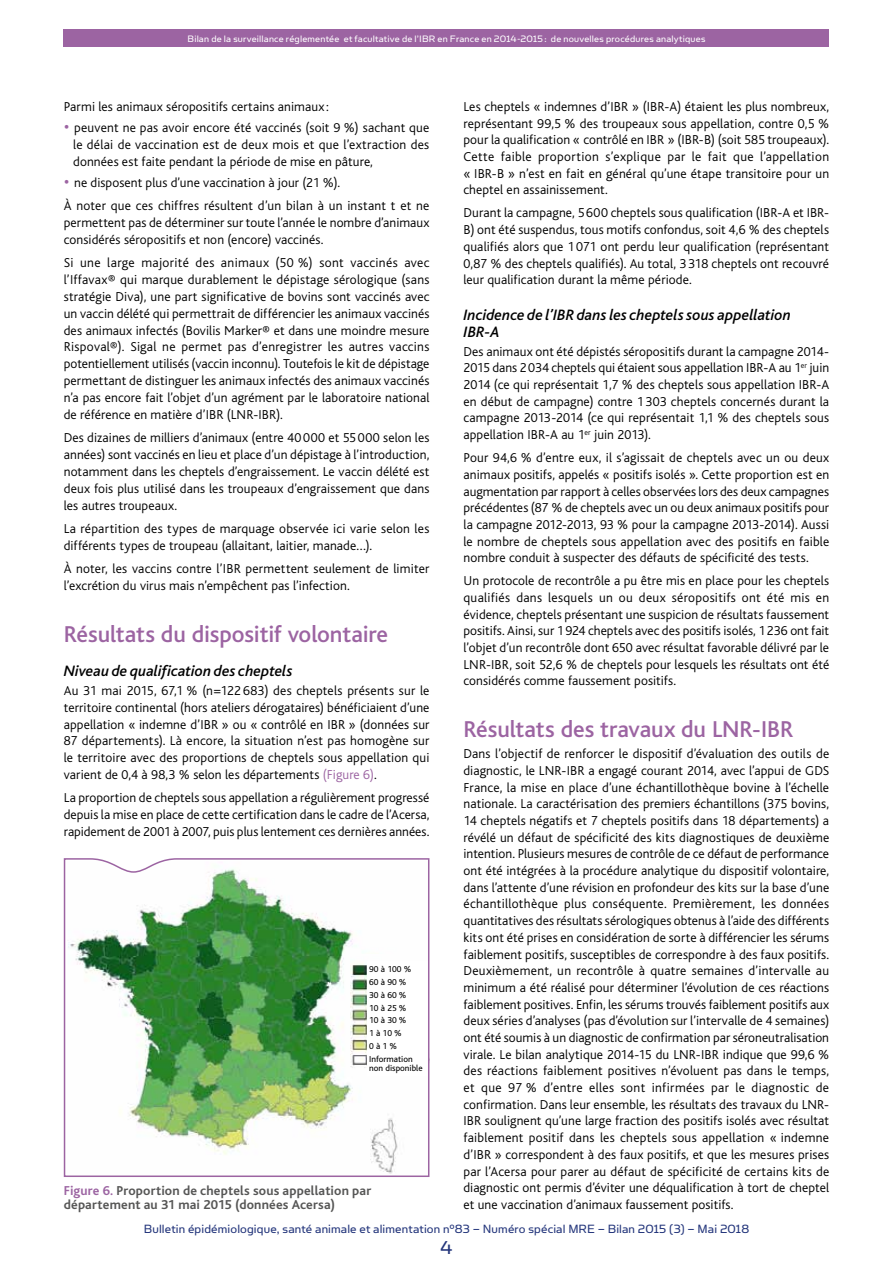
<style>
.page{position:relative;width:893px;height:1263px;background:#fff}
.page>*{position:absolute;margin:0;border:0;box-sizing:border-box;transform-origin:0 0}
.t1{font:500 24px "Bliss";letter-spacing:-.005em;color:#9c64a2}
.t2{font:21px "Simian Text Orangutan";color:#23357b}
.t3{font:italic 500 15.75px/16.6px "Bliss";color:#000}
.t4{font:300 13.5px/16.6px "Bliss";letter-spacing:.01em;color:#000;text-align:justify}
.t5{font:13.5px "Simian Text Orangutan";letter-spacing:.01em;color:#23357b}
.t6{font:700 13.5px/13.5px "Bliss";letter-spacing:.01em;color:#565655}
.t7{font:10.5px "Simian Text Orangutan";letter-spacing:.02em;color:#fff}
.t8{font:9px/12.8px "Bliss";color:#000}
.s1{font-size:19.5px;color:#9c64a2}
.s2{color:#9c64a2}
</style>
<div class="page">
<div style="left:64px;top:30px;width:765px;height:17px;background:#9c64a2"></div>
<svg style="left:63px;top:858px;width:367px;height:319px"></svg>
<p class="t7" style="left:188px;top:33px;width:519px">Bilan de la surveillance réglementée et facultative de l’IBR en France en 2014-2015: de nouvelles procédures analytiques</p>
<p class="t4" style="left:64px;top:98px;width:266px">Parmi les animaux séropositifs certains animaux :</p>
<p class="t4" style="left:73px;top:119px;width:358px;text-indent:-9px"><span class="s1">•</span> peuvent ne pas avoir encore été vaccinés (soit 9 %) sachant que le délai de vaccination est de deux mois et que l’extraction des données est faite pendant la période de mise en pâture,</p>
<p class="t4" style="left:64px;top:171px;width:367px;line-height:23.2px"><span class="s1">•</span> ne disposent plus d’une vaccination à jour (21 %).<br>À noter que ces chiffres résultent d’un bilan à un instant t et ne</p>
<p class="t4" style="left:64px;top:214px;width:367px">permettent pas de déterminer sur toute l’année le nombre d’animaux considérés séropositifs et non (encore) vaccinés.</p>
<p class="t4" style="left:64px;top:255px;width:367px">Si une large majorité des animaux (50 %) sont vaccinés avec l’Iffavax® qui marque durablement le dépistage sérologique (sans stratégie Diva), une part significative de bovins sont vaccinés avec un vaccin délété qui permettrait de différencier les animaux vaccinés des animaux infectés (Bovilis Marker® et dans une moindre mesure Rispoval®). Sigal ne permet pas d’enregistrer les autres vaccins potentiellement utilisés (vaccin inconnu). Toutefois le kit de dépistage permettant de distinguer les animaux infectés des animaux vaccinés n’a pas encore fait l’objet d’un agrément par le laboratoire national de référence en matière d’IBR (LNR-IBR).</p>
<p class="t4" style="left:64px;top:430px;width:367px">Des dizaines de milliers d’animaux (entre 40000 et 55000 selon les années) sont vaccinés en lieu et place d’un dépistage à l’introduction, notamment dans les cheptels d’engraissement. Le vaccin délété est deux fois plus utilisé dans les troupeaux d’engraissement que dans les autres troupeaux.</p>
<p class="t4" style="left:64px;top:520px;width:367px">La répartition des types de marquage observée ici varie selon les différents types de troupeau (allaitant, laitier, manade…).</p>
<p class="t4" style="left:64px;top:560px;width:367px">À noter, les vaccins contre l’IBR permettent seulement de limiter l’excrétion du virus mais n’empêchent pas l’infection.</p>
<h1 class="t1" style="left:64px;top:621px;width:326px">Résultats du dispositif volontaire</h1>
<p class="t3" style="left:64px;top:663px;width:230px">Niveau de qualification des cheptels</p>
<p class="t4" style="left:64px;top:682px;width:367px">Au 31 mai 2015, 67,1 % (n=122 683) des cheptels présents sur le territoire continental (hors ateliers dérogataires) bénéficiaient d’une appellation « indemne d’IBR » ou « contrôlé en IBR » (données sur 87 départements). Là encore, la situation n’est pas homogène sur le territoire avec des proportions de cheptels sous appellation qui varient de 0,4 à 98,3 % selon les départements <span class="s2">(Figure 6)</span>.</p>
<p class="t4" style="left:64px;top:790px;width:367px">La proportion de cheptels sous appellation a régulièrement progressé depuis la mise en place de cette certification dans le cadre de l’Acersa, rapidement de 2001 à 2007, puis plus lentement ces dernières années.</p>
<p class="t8" style="left:369px;top:963px;width:45px">90 à 100 %<br>60 à 90 %<br>30 à 60 %<br>10 à 25 %<br>10 à 30 %<br>1 à 10 %<br>0 à 1 %<br>Information</p>
<p class="t8" style="left:369px;top:1062px;width:55px">non disponible</p>
<p class="t6" style="left:64px;top:1184px;width:309px"><span class="s2">Figure 6.</span> Proportion de cheptels sous appellation par département au 31 mai 2015 (données Acersa)</p>
<p class="t4" style="left:463px;top:98px;width:367px">Les cheptels « indemnes d’IBR » (IBR-A) étaient les plus nombreux, représentant 99,5 % des troupeaux sous appellation, contre 0,5 % pour la qualification « contrôlé en IBR » (IBR-B) (soit 585 troupeaux).<br>Cette faible proportion s’explique par le fait que l’appellation « IBR-B » n’est en fait en général qu’une étape transitoire pour un cheptel en assainissement.</p>
<p class="t4" style="left:463px;top:205px;width:367px">Durant la campagne, 5600 cheptels sous qualification (IBR-A et IBR-B) ont été suspendus, tous motifs confondus, soit 4,6 % des cheptels qualifiés alors que 1 071 ont perdu leur qualification (représentant 0,87 % des cheptels qualifiés). Au total, 3318 cheptels ont recouvré leur qualification durant la même période.</p>
<p class="t3" style="left:463px;top:307px;width:329px">Incidence de l’IBR dans les cheptels sous appellation<br>IBR-A</p>
<p class="t4" style="left:463px;top:343px;width:367px">Des animaux ont été dépistés séropositifs durant la campagne 2014- 2015 dans 2034 cheptels qui étaient sous appellation IBR-A au 1<sup>er</sup> juin 2014 (ce qui représentait 1,7 % des cheptels sous appellation IBR-A en début de campagne) contre 1 303 cheptels concernés durant la campagne 2013-2014 (ce qui représentait 1,1 % des cheptels sous appellation IBR-A au 1<sup>er</sup> juin 2013).</p>
<p class="t4" style="left:463px;top:450px;width:367px">Pour 94,6 % d’entre eux, il s’agissait de cheptels avec un ou deux animaux positifs, appelés « positifs isolés ». Cette proportion est en augmentation par rapport à celles observées lors des deux campagnes précédentes (87 % de cheptels avec un ou deux animaux positifs pour la campagne 2012-2013, 93 % pour la campagne 2013-2014). Aussi le nombre de cheptels sous appellation avec des positifs en faible nombre conduit à suspecter des défauts de spécificité des tests.</p>
<p class="t4" style="left:463px;top:573px;width:367px">Un protocole de recontrôle a pu être mis en place pour les cheptels qualifiés dans lesquels un ou deux séropositifs ont été mis en évidence, cheptels présentant une suspicion de résultats faussement positifs. Ainsi, sur 1924 cheptels avec des positifs isolés, 1236 ont fait l’objet d’un recontrôle dont 650 avec résultat favorable délivré par le LNR-IBR, soit 52,6 % de cheptels pour lesquels les résultats ont été considérés comme faussement positifs.</p>
<h1 class="t1" style="left:463px;top:717px;width:331px">Résultats des travaux du LNR-IBR</h1>
<p class="t4" style="left:463px;top:746px;width:367px">Dans l’objectif de renforcer le dispositif d’évaluation des outils de diagnostic, le LNR-IBR a engagé courant 2014, avec l’appui de GDS France, la mise en place d’une échantillothèque bovine à l’échelle nationale. La caractérisation des premiers échantillons (375 bovins, 14 cheptels négatifs et 7 cheptels positifs dans 18 départements) a révélé un défaut de spécificité des kits diagnostiques de deuxième intention. Plusieurs mesures de contrôle de ce défaut de performance ont été intégrées à la procédure analytique du dispositif volontaire, dans l’attente d’une révision en profondeur des kits sur la base d’une échantillothèque plus conséquente. Premièrement, les données quantitatives des résultats sérologiques obtenus à l’aide des différents kits ont été prises en considération de sorte à différencier les sérums faiblement positifs, susceptibles de correspondre à des faux positifs.<br>Deuxièmement, un recontrôle à quatre semaines d’intervalle au minimum a été réalisé pour déterminer l’évolution de ces réactions faiblement positives. Enfin, les sérums trouvés faiblement positifs aux deux séries d’analyses (pas d’évolution sur l’intervalle de 4 semaines) ont été soumis à un diagnostic de confirmation par séroneutralisation virale. Le bilan analytique 2014-15 du LNR-IBR indique que 99,6 % des réactions faiblement positives n’évoluent pas dans le temps, et que 97 % d’entre elles sont infirmées par le diagnostic de confirmation. Dans leur ensemble, les résultats des travaux du LNR-IBR soulignent qu’une large fraction des positifs isolés avec résultat faiblement positif dans les cheptels sous appellation « indemne d’IBR » correspondent à des faux positifs, et que les mesures prises par l’Acersa pour parer au défaut de spécificité de certains kits de diagnostic ont permis d’éviter une déqualification à tort de cheptel et une vaccination d’animaux faussement positifs.</p>
<p class="t5" style="left:144px;top:1221px;width:607px">Bulletin épidémiologique, santé animale et alimentation n°83 – Numéro spécial MRE – Bilan 2015 (3) – Mai 2018</p>
<h2 class="t2" style="left:440px;top:1236px;width:14px">4</h2>
</div>
